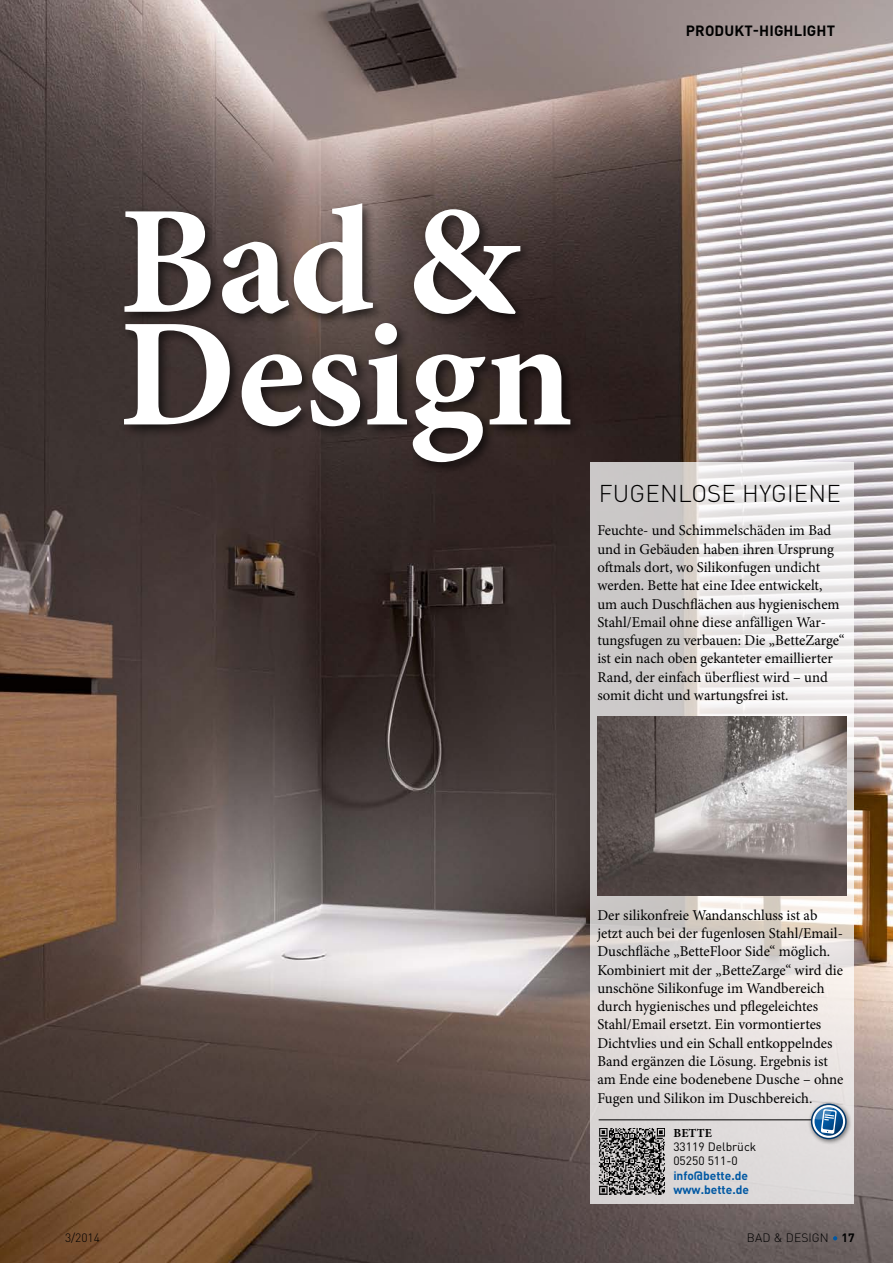
<style>
.page{position:relative;width:893px;height:1263px;background:#fff}
.page>*{position:absolute;margin:0;border:0;box-sizing:border-box;transform-origin:0 0}
.t1{font:300 24px "DIN Pro";letter-spacing:.01em;color:#000}
.t2{font:15px/18.3px "Minion Pro";color:#000}
.t3{font:700 14.7px "DIN Pro";letter-spacing:.01em;color:#000}
.t4{font:700 12.3px "Minion Pro";letter-spacing:.01em;color:#000}
.t5{font:700 12px/14.4px "DIN Pro";color:#0058a3}
.t6{font:12px/14.4px "DIN Pro";color:#000}
.t7{font:300 12px "DIN Pro";letter-spacing:.01em;color:#000}
.s1{font-weight:700}
</style>
<div class="page">
<img style="left:0;top:0;width:893px;height:1263px">
<svg style="left:833px;top:1236px;width:4px;height:4px"></svg>
<svg style="left:590px;top:462px;width:264px;height:742px;background:#e0dddb"></svg>
<hr style="left:599px;top:1119px;width:216px;height:1px;background:#000">
<img style="left:599px;top:1128px;width:66px;height:66px">
<div style="left:807px;top:1100px;width:45px;height:45px;background:#000;opacity:.5"></div>
<svg style="left:811px;top:1103px;width:36px;height:36px"></svg>
<svg style="left:812px;top:1105px;width:33px;height:33px"></svg>
<svg style="left:814px;top:1107px;width:29px;height:29px"></svg>
<img style="left:597px;top:716px;width:250px;height:179px">
<div style="left:119px;top:318px;width:465px;height:157px;background:#352827"></div>
<svg style="left:124px;top:327px;width:446px;height:135px"></svg>
<div style="left:120px;top:199px;width:413px;height:128px;background:#000;opacity:.65"></div>
<svg style="left:124px;top:203px;width:396px;height:111px"></svg>
<p class="t3" style="left:686px;top:20px;width:151px">Produkt-High light</p>
<h1 class="t1" style="left:599px;top:477px;width:243px">FUGENLOSE HYGIENE</h1>
<p class="t2" style="left:597px;top:521px;width:249px">Feuchte- und Schimmelschäden im Bad und in Gebäuden haben ihren Ursprung oftmals dort, wo Silikonfugen undicht werden. Bette hat eine Idee entwickelt, um auch Duschflächen aus hygienischem Stahl/Email ohne diese anfälligen War&shy;tungsfugen zu verbauen: Die „BetteZarge“ ist ein nach oben gekanteter emaillierter Rand, der einfach überfliest wird – und somit dicht und wartungsfrei ist.</p>
<p class="t2" style="left:597px;top:906px;width:248px">Der silikonfreie Wandanschluss ist ab jetzt auch bei der fugenlosen Stahl/Email-Duschfläche „BetteFloor Side“ möglich.<br>Kombiniert mit der „BetteZarge“ wird die unschöne Silikonfuge im Wandbereich durch hygienisches und pflegeleichtes Stahl/Email ersetzt. Ein vormontiertes Dichtvlies und ein Schall entkoppelndes Band ergänzen die Lösung. Ergebnis ist am Ende eine bodenebene Dusche – ohne Fugen und Silikon im Duschbereich.</p>
<p class="t4" style="left:673px;top:1124px;width:40px">Bette</p>
<p class="t6" style="left:673px;top:1139px;width:84px">33119 Delbrück<br>05250 511-0</p>
<p class="t5" style="left:673px;top:1168px;width:77px">info@bette.de www.bette.de</p>
<p class="t7" style="left:65px;top:1230px;width:36px">3/2014</p>
<p class="t7" style="left:747px;top:1230px;width:109px">BAD &amp; DESIGN <span class="s1">17</span></p>
</div>
